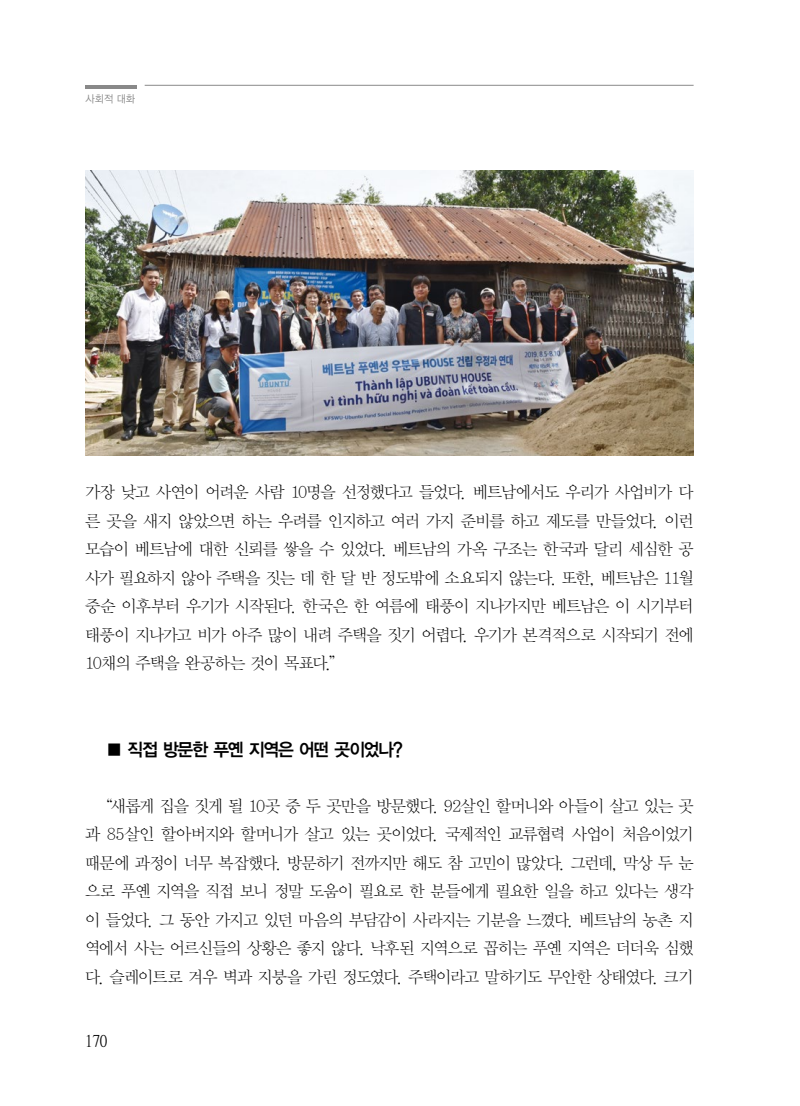
<style>
.page{position:relative;width:800px;height:1106px;background:#fff}
.page>*{position:absolute;margin:0;border:0;box-sizing:border-box;transform-origin:0 0}
.t1{font:18px "YDVYGO34";letter-spacing:-.065em;color:#000;scale:.95 1}
.t2{font:16.5px/28.5px "YDVY Mj O31";letter-spacing:-.065em;color:#000;text-align:justify}
.t3{font:16.5px "YDVY Mj O520";color:#000}
.t4{font:10.5px "YDVYGO32";color:#898989;scale:.95 1}
</style>
<div class="page">
<img style="left:85px;top:170px;width:608px;height:285px">
<hr style="left:85px;top:85px;width:51px;height:3px;background:#898989">
<hr style="left:145px;top:85px;width:548px;height:1px;background:#898989">
<p class="t4" style="left:86px;top:93px;width:53px">사회적 대화</p>
<p class="t2" style="left:85px;top:478px;width:610px">가장 낮고 사연이 어려운 사람 10명을 선정했다고 들었다. 베트남에서도 우리가 사업비가 다 른 곳을 새지 않았으면 하는 우려를 인지하고 여러 가지 준비를 하고 제도를 만들었다. 이런 모습이 베트남에 대한 신뢰를 쌓을 수 있었다. 베트남의 가옥 구조는 한국과 달리 세심한 공 사가 필요하지 않아 주택을 짓는 데 한 달 반 정도밖에 소요되지 않는다. 또한, 베트남은 11월 중순 이후부터 우기가 시작된다. 한국은 한 여름에 태풍이 지나가지만 베트남은 이 시기부터 태풍이 지나가고 비가 아주 많이 내려 주택을 짓기 어렵다. 우기가 본격적으로 시작되기 전에 10채의 주택을 완공하는 것이 목표다.”</p>
<p class="t1" style="left:106px;top:739px;width:314px">█ 직접 방문한 푸옌 지역은 어떤 곳이었나?</p>
<p class="t2" style="left:85px;top:791px;width:610px;text-indent:21px">“새롭게 집을 짓게 될 10곳 중 두 곳만을 방문했다. 92살인 할머니와 아들이 살고 있는 곳 과 85살인 할아버지와 할머니가 살고 있는 곳이었다. 국제적인 교류협력 사업이 처음이었기 때문에 과정이 너무 복잡했다. 방문하기 전까지만 해도 참 고민이 많았다. 그런데, 막상 두 눈 으로 푸옌 지역을 직접 보니 정말 도움이 필요로 한 분들에게 필요한 일을 하고 있다는 생각 이 들었다. 그 동안 가지고 있던 마음의 부담감이 사라지는 기분을 느꼈다. 베트남의 농촌 지 역에서 사는 어르신들의 상황은 좋지 않다. 낙후된 지역으로 꼽히는 푸옌 지역은 더더욱 심했 다. 슬레이트로 겨우 벽과 지붕을 가린 정도였다. 주택이라고 말하기도 무안한 상태였다. 크기</p>
<p class="t3" style="left:85px;top:1031px;width:24px">170</p>
</div>
